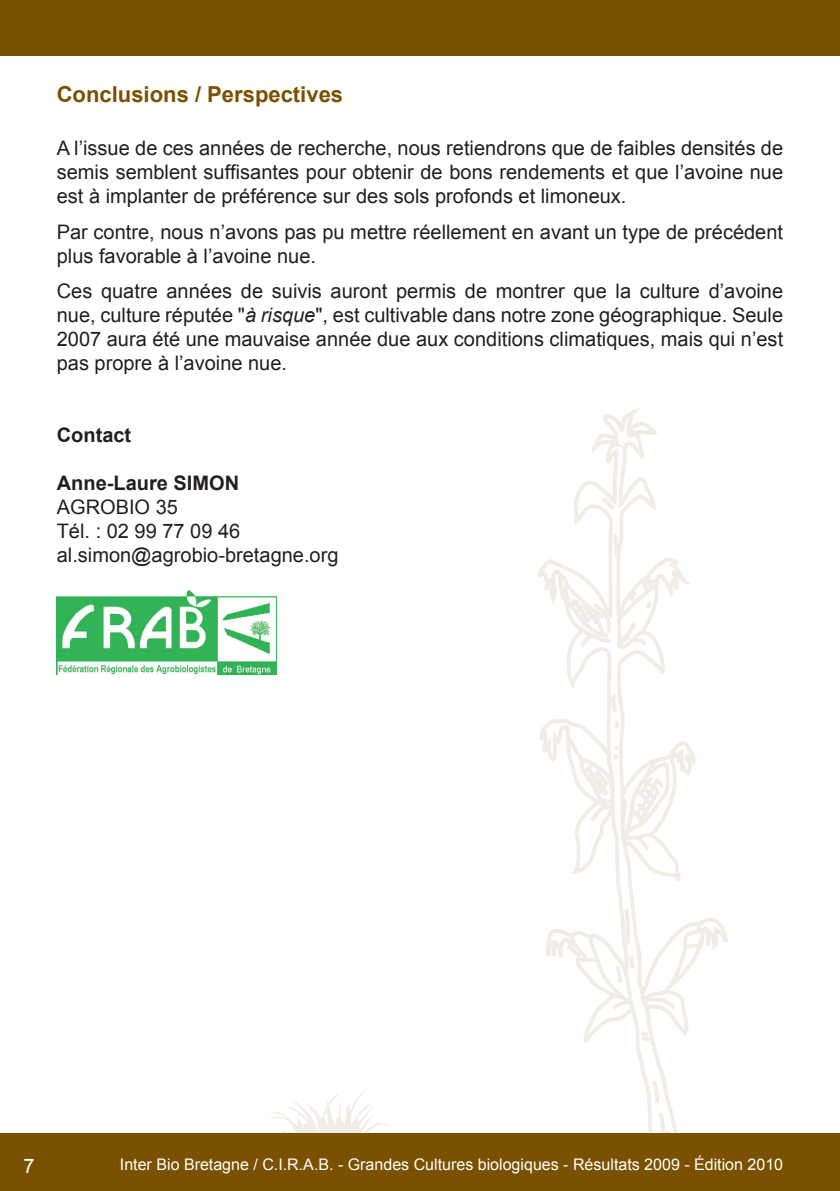
<style>
.page{position:relative;width:840px;height:1191px;background:#fff}
.page>*{position:absolute;margin:0;border:0;box-sizing:border-box;transform-origin:0 0}
.Titre_2{font:700 22px "Arial";color:#795100}
.Texte{font:20px/24px "Arial";color:#231f20;text-align:justify}
.Texte-2{font:700 20px "Arial";color:#231f20}
.Texte-3{font:20px "Arial";color:#fff}
.t1{font:16px "Arial";color:#fff}
.s1{font-style:italic}
</style>
<div class="page">
<svg style="left:535px;top:408px;width:192px;height:726px"></svg>
<div style="left:0;top:0;width:839px;height:55px;background:#795100"></div>
<svg style="left:263px;top:1090px;width:129px;height:44px"></svg>
<div style="left:0;top:1134px;width:839px;height:57px;background:#795100"></div>
<img style="left:57px;top:591px;width:219px;height:83px">
<p class="Titre_2" style="left:57px;top:79px;width:288px">Conclusions / Perspectives</p>
<p class="Texte" style="left:57px;top:136px;width:727px">A l’issue de ces années de recherche, nous retiendrons que de faibles densités de semis semblent suffisantes pour obtenir de bons rendements et que l’avoine nue est à implanter de préférence sur des sols profonds et limoneux.</p>
<p class="Texte" style="left:57px;top:220px;width:727px">Par contre, nous n’avons pas pu mettre réellement en avant un type de précédent plus favorable à l’avoine nue.</p>
<p class="Texte" style="left:57px;top:279px;width:727px">Ces quatre années de suivis auront permis de montrer que la culture d’avoine nue, culture réputée "<span class="s1">à risque</span>", est cultivable dans notre zone géographique. Seule 2007 aura été une mauvaise année due aux conditions climatiques, mais qui n’est pas propre à l’avoine nue.</p>
<p class="Texte-2" style="left:57px;top:422px;width:76px">Contact</p>
<p class="Texte-2" style="left:57px;top:470px;width:184px">Anne-Laure SIMON</p>
<p class="Texte" style="left:57px;top:495px;width:123px">AGROBIO 35</p>
<p class="Texte" style="left:57px;top:519px;width:185px">Tél. : 02 99 77 09 46</p>
<p class="Texte" style="left:57px;top:543px;width:283px">al.simon@agrobio-bretagne.org</p>
<p class="Texte-3" style="left:23px;top:1152px;width:13px">7</p>
<p class="t1" style="left:120px;top:1153px;width:664px">Inter Bio Bretagne / C.I.R.A.B. - Grandes Cultures biologiques - Résultats 2009 - Édition 2010</p>
</div>
